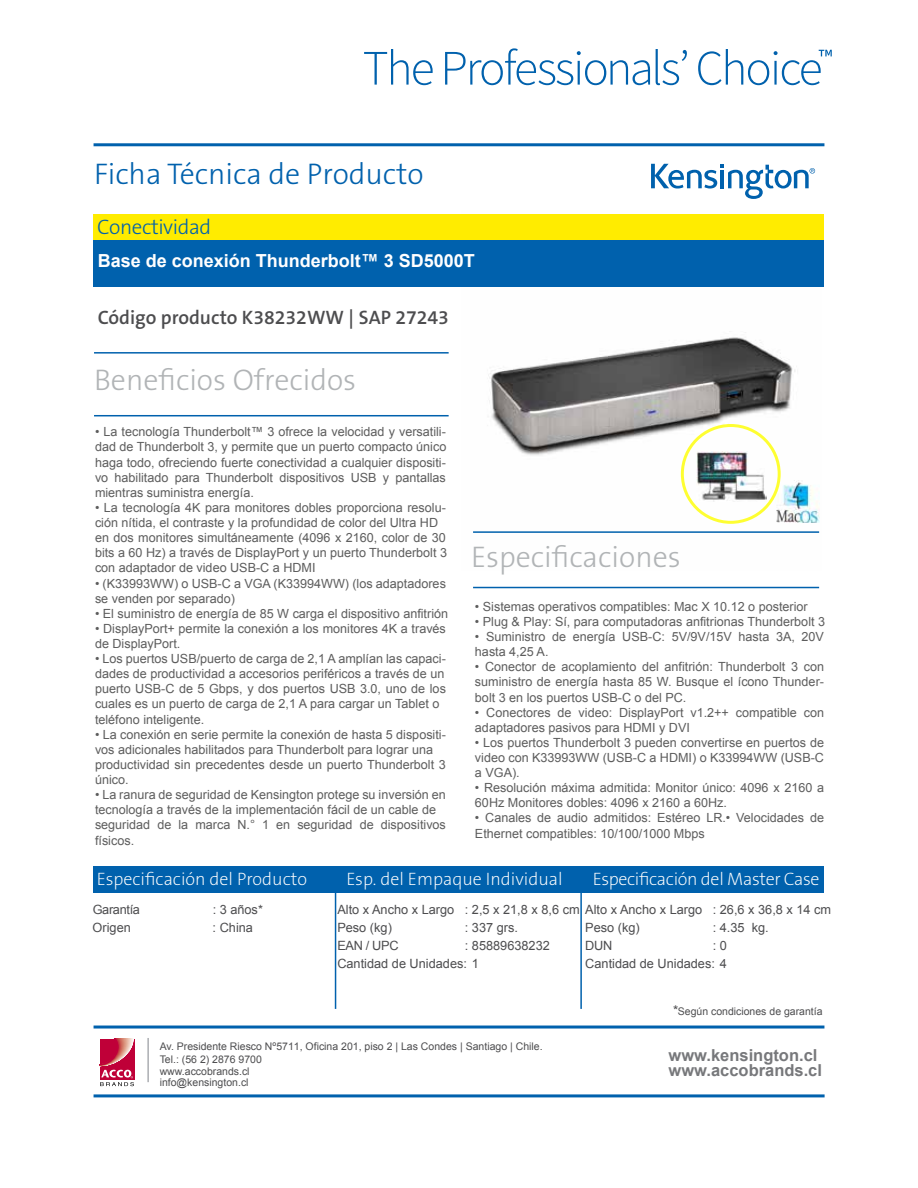
<style>
.page{position:relative;width:918px;height:1188px;background:#fff}
.page>*{position:absolute;margin:0;border:0;box-sizing:border-box;transform-origin:0 0}
.t1{font:30px "The Sans KENSINGTON3 Li";color:#b1b4b6}
.t2{font:30px "The Sans KENSINGTON3 Li";color:#0061ad}
.t3{font:21px "The Sans KENSINGTON3 Li";letter-spacing:-.02em;color:#0061ad}
.t4{font:19.5px "The Sans KENSINGTON6 SB";color:#4d4d4f}
.t5{font:18px "The Sans KENSINGTON2 XL";color:#fff}
.t6{font:700 18px "Arial";color:#fff}
.t7{font:18px "The Sans KENSINGTON2 XL";letter-spacing:-.02em;color:#fff}
.t8{font:700 16.5px/15.6px "Arial";color:#77787b}
.t9{font:12.75px/18px "Arial";color:#4d4d4f}
.t10{font:12.75px "Arial";letter-spacing:-.025em;color:#4d4d4f}
.t11{font:12.6px/15.1px "Arial";color:#5d5d5d}
.t12{font:10.5px/12.6px "Arial";color:#4d4d4f}
.s1{font-size:13.5px}
</style>
<div class="page">
<img style="left:488px;top:337px;width:332px;height:196px">
<img style="left:776px;top:480px;width:43px;height:43px">
<hr style="left:94px;top:1094px;width:731px;height:3px;background:#0061ad">
<hr style="left:94px;top:1026px;width:730px;height:3px;background:#0061ad">
<hr style="left:94px;top:143px;width:730px;height:3px;background:#0061ad">
<svg style="left:99px;top:1038px;width:36px;height:49px"></svg>
<svg style="left:100px;top:1039px;width:34px;height:47px;background:#cb4b6a"></svg>
<div style="left:94px;top:214px;width:730px;height:26px;background:#ffec00"></div>
<hr style="left:94px;top:352px;width:355px;height:2px;background:#0061ad">
<hr style="left:94px;top:415px;width:355px;height:1px;background:#0061ad">
<hr style="left:473px;top:531px;width:346px;height:2px;background:#0061ad">
<hr style="left:473px;top:587px;width:346px;height:1px;background:#0061ad">
<div style="left:94px;top:866px;width:730px;height:27px;background:#0061ad"></div>
<hr style="left:335px;top:867px;width:1px;height:142px;background:#0061ad">
<hr style="left:580px;top:867px;width:2px;height:142px;background:#0061ad">
<hr style="left:147px;top:1038px;width:2px;height:44px;background:#abaeb2">
<div style="left:94px;top:240px;width:730px;height:47px;background:#0061ad"></div>
<svg style="left:651px;top:164px;width:164px;height:35px"></svg>
<svg style="left:364px;top:49px;width:69px;height:36px"></svg>
<svg style="left:445px;top:48px;width:205px;height:37px"></svg>
<svg style="left:656px;top:49px;width:31px;height:36px"></svg>
<svg style="left:698px;top:49px;width:134px;height:36px"></svg>
<div style="left:681px;top:424px;width:100px;height:100px;border:3px solid #ff0;border-radius:50%"></div>
<img style="left:696px;top:451px;width:71px;height:50px">
<h1 class="t2" style="left:94px;top:158px;width:331px">Ficha Técnica de Producto</h1>
<h2 class="t3" style="left:97px;top:216px;width:116px">Conectividad</h2>
<h3 class="t6" style="left:98px;top:249px;width:379px">Base de conexión Thunderbolt™ 3 SD5000T</h3>
<h3 class="t4" style="left:98px;top:307px;width:353px">Código producto K38232WW | SAP 27243</h3>
<h1 class="t1" style="left:94px;top:364px;width:264px">Beneficios Ofrecidos</h1>
<p class="t11" style="left:95px;top:424px;width:353px;text-align:justify">• La tecnología Thunderbolt™ 3 ofrece la velocidad y versatili&shy;dad de Thunderbolt 3, y permite que un puerto compacto único haga todo, ofreciendo fuerte conectividad a cualquier dispositi&shy;vo habilitado para Thunderbolt dispositivos USB y pantallas mientras suministra energía.</p>
<p class="t11" style="left:95px;top:500px;width:354px">• La tecnología 4K para monitores dobles proporciona resolu&shy;ción nítida, el contraste y la profundidad de color del Ultra HD en dos monitores simultáneamente (4096 x 2160, color de 30 bits a 60 Hz) a través de DisplayPort y un puerto Thunderbolt 3 con adaptador de video USB-C a HDMI</p>
<p class="t11" style="left:95px;top:576px;width:352px">• (K33993WW) o USB-C a VGA (K33994WW) (los adaptadores se venden por separado)</p>
<p class="t11" style="left:95px;top:606px;width:355px">• El suministro de energía de 85 W carga el dispositivo anfitrión</p>
<p class="t11" style="left:95px;top:621px;width:352px">• DisplayPort+ permite la conexión a los monitores 4K a través de DisplayPort.</p>
<p class="t11" style="left:95px;top:651px;width:352px">• Los puertos USB/puerto de carga de 2,1 A amplían las capaci&shy;dades de productividad a accesorios periféricos a través de un puerto USB-C de 5 Gbps, y dos puertos USB 3.0, uno de los cuales es un puerto de carga de 2,1 A para cargar un Tablet o teléfono inteligente.</p>
<p class="t11" style="left:95px;top:727px;width:352px">• La conexión en serie permite la conexión de hasta 5 dispositi&shy;vos adicionales habilitados para Thunderbolt para lograr una productividad sin precedentes desde un puerto Thunderbolt 3 único.</p>
<p class="t11" style="left:95px;top:787px;width:352px">• La ranura de seguridad de Kensington protege su inversión en tecnología a través de la implementación fácil de un cable de seguridad de la marca N.° 1 en seguridad de dispositivos físicos.</p>
<h1 class="t1" style="left:471px;top:540px;width:211px">Especificaciones</h1>
<p class="t11" style="left:475px;top:599px;width:334px">• Sistemas operativos compatibles: Mac X 10.12 o posterior</p>
<p class="t11" style="left:475px;top:614px;width:352px">• Plug &amp; Play: Sí, para computadoras anfitrionas Thunderbolt 3</p>
<p class="t11" style="left:475px;top:629px;width:351px">• Suministro de energía USB-C: 5V/9V/15V hasta 3A, 20V hasta 4,25 A.</p>
<p class="t11" style="left:475px;top:659px;width:351px;text-align:justify">• Conector de acoplamiento del anfitrión: Thunderbolt 3 con suministro de energía hasta 85 W. Busque el ícono Thunder&shy;bolt 3 en los puertos USB-C o del PC.</p>
<p class="t11" style="left:475px;top:705px;width:351px">• Conectores de video: DisplayPort v1.2++ compatible con adaptadores pasivos para HDMI y DVI</p>
<p class="t11" style="left:475px;top:735px;width:351px;text-align:justify">• Los puertos Thunderbolt 3 pueden convertirse en puertos de video con K33993WW (USB-C a HDMI) o K33994WW (USB-C a VGA).</p>
<p class="t11" style="left:475px;top:780px;width:351px">• Resolución máxima admitida: Monitor único: 4096 x 2160 a<br>60Hz Monitores dobles: 4096 x 2160 a 60Hz.</p>
<p class="t11" style="left:475px;top:811px;width:351px">• Canales de audio admitidos: Estéreo LR.• Velocidades de<br>Ethernet compatibles: 10/100/1000 Mbps</p>
<h3 class="t5" style="left:97px;top:869px;width:212px">Especificación del Producto</h3>
<h3 class="t5" style="left:346px;top:869px;width:218px">Esp. del Empaque Individual</h3>
<h3 class="t7" style="left:593px;top:869px;width:228px">Especificación del Master Case</h3>
<p class="t10" style="left:93px;top:901px;width:49px">Garantía</p>
<p class="t9" style="left:213px;top:901px;width:52px">: 3 años*</p>
<p class="t9" style="left:93px;top:919px;width:40px">Origen</p>
<p class="t9" style="left:213px;top:919px;width:42px">: China</p>
<p class="t9" style="left:337px;top:901px;width:495px">Alto x Ancho x Largo : 2,5 x 21,8 x 8,6 cm Alto x Ancho x Largo : 26,6 x 36,8 x 14 cm<br>Peso (kg)</p>
<p class="t9" style="left:585px;top:919px;width:56px">Peso (kg)</p>
<p class="t9" style="left:713px;top:919px;width:57px">: 4.35 kg.</p>
<p class="t9" style="left:585px;top:937px;width:28px">DUN</p>
<p class="t9" style="left:465px;top:919px;width:55px">: 337 grs.</p>
<p class="t9" style="left:337px;top:937px;width:63px">EAN / UPC</p>
<p class="t9" style="left:337px;top:937px;width:214px;text-indent:127px">: 85889638232<br>Cantidad de Unidades: 1</p>
<p class="t9" style="left:585px;top:937px;width:143px;text-align:right">: 0<br>Cantidad de Unidades: 4</p>
<p class="t12" style="left:673px;top:1005px;width:151px"><span class="s1">*</span>Según condiciones de garantía</p>
<p class="t12" style="left:160px;top:1040px;width:384px">Av. Presidente Riesco Nº5711, Oficina 201, piso 2 | Las Condes | Santiago | Chile.<br>Tel.: (56 2) 2876 9700<br>www.accobrands.cl</p>
<p class="t12" style="left:160px;top:1076px;width:90px">info@kensington.cl</p>
<h3 class="t8" style="left:669px;top:1047px;width:155px">www.kensington.cl www.accobrands.cl</h3>
</div>
